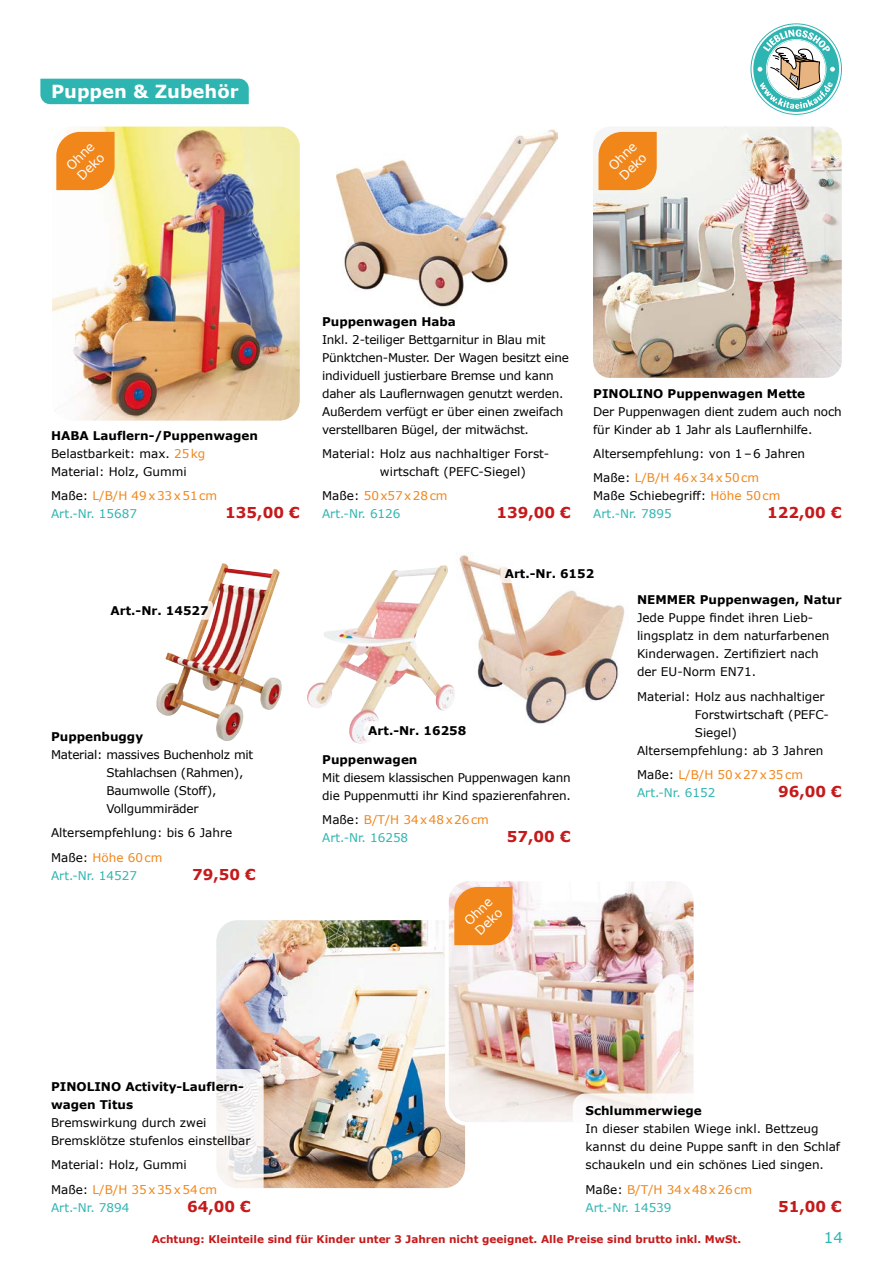
<style>
.page{position:relative;width:893px;height:1263px;background:#fff}
.page>*{position:absolute;margin:0;border:0;box-sizing:border-box;transform-origin:0 0}
.t1{font:700 18px "Verdana";color:#fff}
.t2{font:700 15px "Verdana";color:#c51a1b}
.t3{font:15px "Verdana";color:#2eb5b1}
.t4{font:12.75px/14.7px "Verdana";color:#fff}
.t5{font:12px/18px "Verdana";color:#000}
.t6{font:12px/18px "Verdana";letter-spacing:-.02em;color:#000}
.t7{font:700 12px/18px "Verdana";color:#000}
.t8{font:12px/18px "Verdana";color:#f1861a}
.t9{font:12px/18px "Verdana";color:#2eb5b1}
.t10{font:700 10.5px "Verdana";color:#c51a1b}
.s1{font-weight:700}
.s2{color:#f1861a}
.s3{color:#000}
.s4{color:#2eb5b1}
</style>
<div class="page">
<div style="left:40px;top:79px;width:209px;height:25px;background:#2eb5b1"></div>
<img style="left:216px;top:920px;width:249px;height:268px">
<img style="left:52px;top:127px;width:248px;height:294px">
<img style="left:336px;top:129px;width:222px;height:178px">
<img style="left:459px;top:552px;width:166px;height:172px">
<img style="left:447px;top:883px;width:245px;height:241px">
<div style="left:445px;top:878px;width:252px;height:248px;border:4px solid #fff;border-radius:21px"></div>
<svg style="left:56px;top:132px;width:59px;height:58px;background:#f18f2b"></svg>
<img style="left:593px;top:127px;width:249px;height:251px">
<svg style="left:598px;top:132px;width:59px;height:58px;background:#f18f2b"></svg>
<svg style="left:454px;top:887px;width:58px;height:58px;background:#f18c29"></svg>
<div style="left:38px;top:1069px;width:226px;height:155px;background:#fff;border-radius:13px"></div>
<div style="left:573px;top:1093px;width:282px;height:131px;background:#fff;border-radius:13px"></div>
<div style="left:500px;top:564px;width:98px;height:19px;background:#fff;border-radius:4px"></div>
<img style="left:307px;top:565px;width:148px;height:179px">
<div style="left:364px;top:721px;width:107px;height:19px;background:#fff;border-radius:4px"></div>
<img style="left:156px;top:563px;width:126px;height:178px">
<div style="left:106px;top:601px;width:107px;height:19px;background:#fff;border-radius:4px"></div>
<svg style="left:750px;top:23px;width:92px;height:92px"></svg>
<svg style="left:751px;top:24px;width:90px;height:90px"></svg>
<div style="left:753px;top:26px;width:86px;height:86px;background:#2eb5b1;border-radius:50%"></div>
<svg style="left:757px;top:29px;width:78px;height:80px"></svg>
<h1 class="t1" style="left:51px;top:80px;width:189px">Puppen &amp; Zubehör</h1>
<p class="t4" style="left:63px;top:163px;width:35px;rotate:-45deg">Ohne<br>Deko</p>
<p class="t4" style="left:606px;top:163px;width:35px;rotate:-45deg">Ohne<br>Deko</p>
<p class="t5" style="left:51px;top:427px;width:209px"><span class="s1">HABA Lauflern-/Puppenwagen<br></span>Belastbarkeit: max. <span class="s2">25kg<br></span>Material: Holz, Gummi</p>
<p class="t8" style="left:51px;top:487px;width:168px"><span class="s3">Maße:</span> L/B/H 49x33x51cm<br><span class="s4">Art.-Nr. 15687</span></p>
<p class="t2" style="left:225px;top:503px;width:76px">135,00 €</p>
<p class="t7" style="left:111px;top:601px;width:100px">Art.-Nr. 14527</p>
<p class="t7" style="left:51px;top:728px;width:94px">Puppenbuggy</p>
<p class="t6" style="left:106px;top:746px;width:148px;text-indent:-55px">Material: massives Buchenholz mit<br>Stahlachsen (Rahmen),<br>Baumwolle (Stoff),<br>Vollgummiräder</p>
<p class="t5" style="left:51px;top:821px;width:183px;line-height:24.5px">Altersempfehlung: bis 6 Jahre<br>Maße: <span class="s2">Höhe 60cm</span></p>
<p class="t9" style="left:51px;top:867px;width:88px">Art.-Nr. 14527</p>
<p class="t2" style="left:192px;top:865px;width:65px">79,50 €</p>
<p class="t7" style="left:322px;top:312px;width:135px">Puppenwagen Haba</p>
<p class="t6" style="left:322px;top:330px;width:248px">Inkl. 2-teiliger Bettgarnitur in Blau mit Pünktchen-Muster. Der Wagen besitzt eine individuell justierbare Bremse und kann daher als Lauflernwagen genutzt werden.<br>Außerdem verfügt er über einen zweifach verstellbaren Bügel, der mitwächst.</p>
<p class="t5" style="left:380px;top:445px;width:171px;text-indent:-58px">Material: Holz aus nachhaltiger Forst&shy;wirtschaft (PEFC-Siegel)</p>
<p class="t9" style="left:322px;top:487px;width:127px"><span class="s3">Maße:</span> <span class="s2">50x57x28cm<br></span>Art.-Nr. 6126</p>
<p class="t2" style="left:496px;top:503px;width:76px">139,00 €</p>
<p class="t7" style="left:593px;top:384px;width:214px">PINOLINO Puppenwagen Mette</p>
<p class="t5" style="left:593px;top:402px;width:250px">Der Puppenwagen dient zudem auch noch für Kinder ab 1 Jahr als Lauflernhilfe.</p>
<p class="t5" style="left:593px;top:442px;width:213px;line-height:24.5px">Altersempfehlung: von 1–6 Jahren<br>Maße: <span class="s2">L/B/H 46x34x50cm</span></p>
<p class="t5" style="left:593px;top:487px;width:189px">Maße Schiebegriff: <span class="s2">Höhe 50cm<br></span><span class="s4">Art.-Nr. 7895</span></p>
<p class="t2" style="left:767px;top:503px;width:76px">122,00 €</p>
<p class="t7" style="left:505px;top:565px;width:91px">Art.-Nr. 6152</p>
<p class="t7" style="left:368px;top:722px;width:100px">Art.-Nr. 16258</p>
<p class="t7" style="left:322px;top:751px;width:97px">Puppenwagen</p>
<p class="t5" style="left:322px;top:769px;width:250px">Mit diesem klassischen Puppenwagen kann die Puppenmutti ihr Kind spazierenfahren.</p>
<p class="t8" style="left:322px;top:811px;width:168px"><span class="s3">Maße:</span> B/T/H 34x48x26cm<br><span class="s4">Art.-Nr. 16258</span></p>
<p class="t2" style="left:507px;top:827px;width:65px">57,00 €</p>
<p class="t4" style="left:461px;top:918px;width:35px;rotate:-45deg">Ohne<br>Deko</p>
<p class="t7" style="left:637px;top:591px;width:206px">NEMMER Puppenwagen, Natur</p>
<p class="t5" style="left:637px;top:609px;width:194px">Jede Puppe findet ihren Lieb&shy;lingsplatz in dem naturfarbenen<br>Kinderwagen. Zertifiziert nach der EU-Norm EN71.</p>
<p class="t5" style="left:637px;top:688px;width:189px">Material: Holz aus nachhaltiger</p>
<p class="t5" style="left:695px;top:706px;width:136px">Forstwirtschaft (PEFC-</p>
<p class="t5" style="left:695px;top:724px;width:44px">Siegel)</p>
<p class="t5" style="left:637px;top:742px;width:188px">Altersempfehlung: ab 3 Jahren</p>
<p class="t8" style="left:637px;top:766px;width:168px"><span class="s3">Maße:</span> L/B/H 50x27x35cm<br><span class="s4">Art.-Nr. 6152</span></p>
<p class="t2" style="left:778px;top:782px;width:65px">96,00 €</p>
<p class="t7" style="left:51px;top:1078px;width:194px">PINOLINO Activity-Lauflern&shy;wagen Titus</p>
<p class="t5" style="left:51px;top:1114px;width:201px">Bremswirkung durch zwei<br>Bremsklötze stufenlos einstellbar</p>
<p class="t5" style="left:51px;top:1153px;width:168px;line-height:24.3px">Material: Holz, Gummi<br>Maße: <span class="s2">L/B/H 35x35x54cm</span></p>
<p class="t9" style="left:51px;top:1198px;width:80px">Art.-Nr. 7894</p>
<p class="t2" style="left:187px;top:1196px;width:65px">64,00 €</p>
<p class="t7" style="left:585px;top:1102px;width:118px">Schlummerwiege</p>
<p class="t5" style="left:585px;top:1120px;width:256px">In dieser stabilen Wiege inkl. Bettzeug kannst du deine Puppe sanft in den Schlaf schaukeln und ein schönes Lied singen.</p>
<p class="t8" style="left:585px;top:1180px;width:168px"><span class="s3">Maße:</span> B/T/H 34x48x26cm<br><span class="s4">Art.-Nr. 14539</span></p>
<p class="t2" style="left:778px;top:1196px;width:65px">51,00 €</p>
<p class="t10" style="left:152px;top:1232px;width:591px">Achtung: Kleinteile sind für Kinder unter 3 Jahren nicht geeignet. Alle Preise sind brutto inkl. MwSt.</p>
<p class="t3" style="left:824px;top:1228px;width:21px">14</p>
</div>
